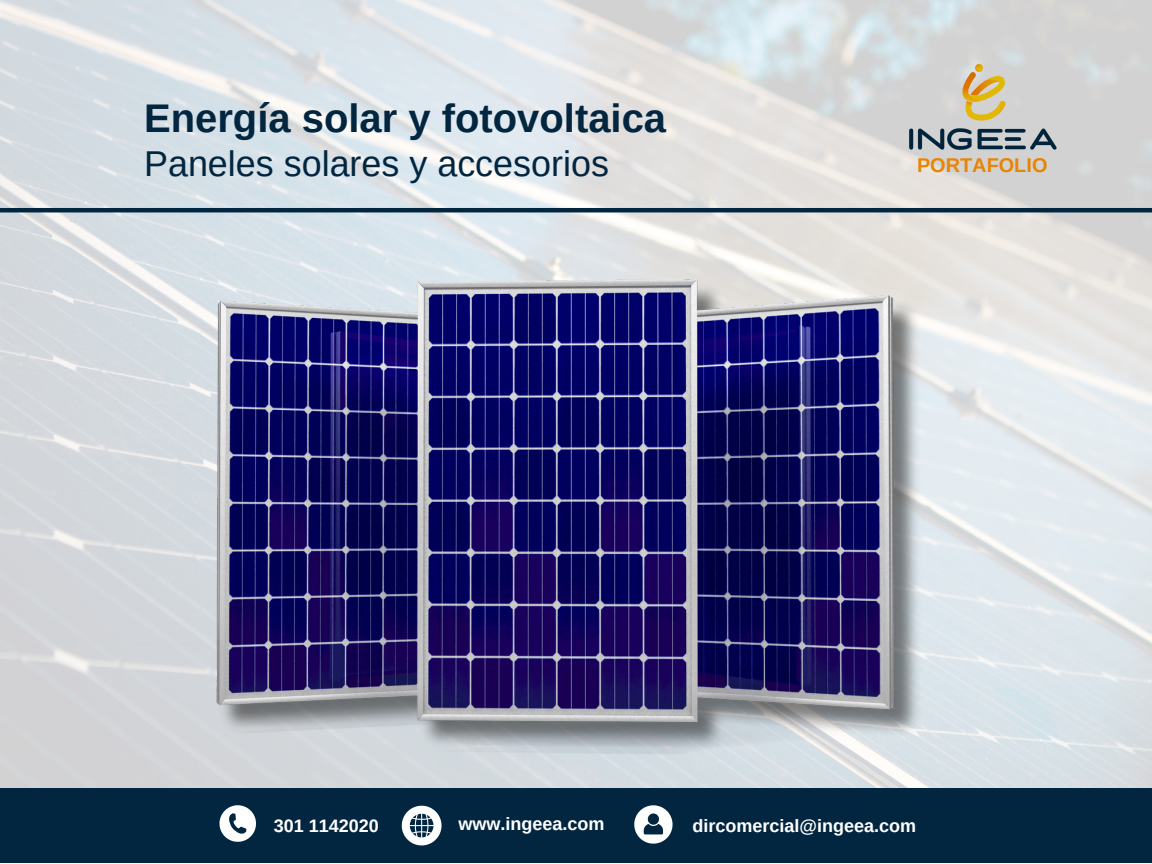
<style>
.page{position:relative;width:1152px;height:864px;background:#fff}
.page>*{position:absolute;margin:0;border:0;box-sizing:border-box;transform-origin:0 0}
.t1{font:700 40.05px "Arimo";color:#022640}
.t2{font:35.85px "Arimo";color:#022640}
.t3{font:700 19.95px "Arimo";color:#e78504}
.t4{font:700 18px "Arimo";color:#fff}
</style>
<div class="page">
<div style="left:0;top:788px;width:1152px;height:75px;background:#022640"></div>
<svg style="left:220px;top:805px;width:36px;height:37px"></svg>
<svg style="left:402px;top:806px;width:39px;height:39px"></svg>
<svg style="left:634px;top:805px;width:39px;height:38px"></svg>
<img style="left:899px;top:59px;width:166px;height:97px">
<hr style="left:0;top:208px;width:1152px;height:4px;background:#022640">
<img style="left:110px;top:278px;width:932px;height:510px">
<p class="t1" style="left:144px;top:95px;width:524px">Energía solar y fotovoltaica</p>
<p class="t2" style="left:144px;top:144px;width:466px">Paneles solares y accesorios</p>
<h3 class="t3" style="left:917px;top:154px;width:132px">PORTAFOLIO</h3>
<p class="t4" style="left:274px;top:815px;width:107px">301 1142020</p>
<h1 class="t4" style="left:458px;top:813px;width:148px">www.ingeea.com</h1>
<h2 class="t4" style="left:693px;top:815px;width:225px">dircomercial@ingeea.com</h2>
</div>
